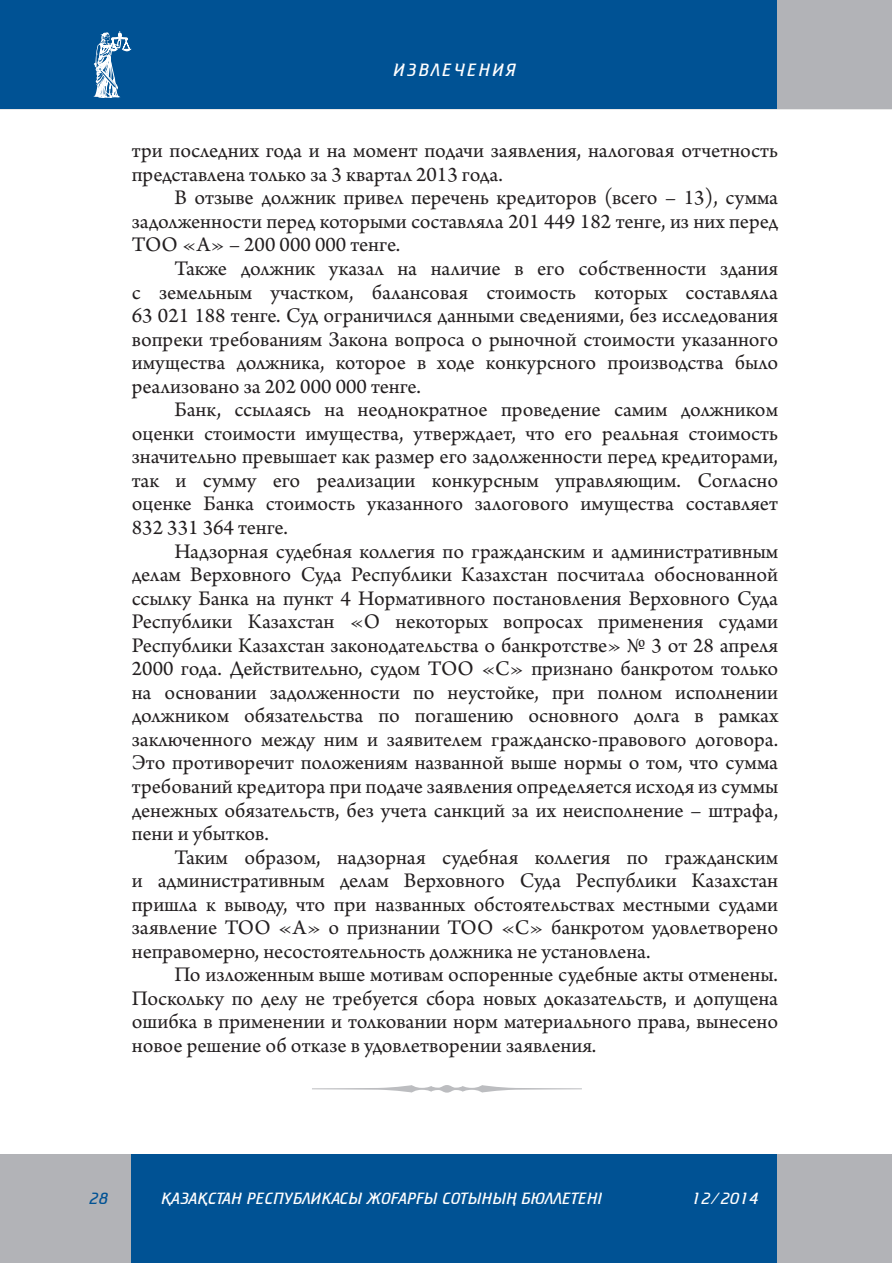
<style>
.page{position:relative;width:893px;height:1263px;background:#fff}
.page>*{position:absolute;margin:0;border:0;box-sizing:border-box;transform-origin:0 0}
.t1{font:21.9px/23.5px "Arno Pro";color:#231f20;text-align:justify}
.t2{font:300 18px "FK Cricket";letter-spacing:.11em;color:#fff}
.t3{font:300 16.5px "FK Cricket";color:#fff}
.t4{font:300 16.5px "FK Cricket";color:#005294}
</style>
<div class="page">
<div style="left:777px;top:1155px;width:114px;height:108px;background:#b2b3b7"></div>
<div style="left:130px;top:1155px;width:647px;height:108px;background:#005294"></div>
<div style="left:0;top:1155px;width:130px;height:108px;background:#b2b3b7"></div>
<div style="left:777px;top:0;width:114px;height:109px;background:#b2b3b7"></div>
<div style="left:0;top:0;width:777px;height:109px;background:#005294"></div>
<svg style="left:93px;top:31px;width:39px;height:67px"></svg>
<svg style="left:312px;top:1085px;width:270px;height:7px"></svg>
<p class="t2" style="left:394px;top:61px;width:124px">ИЗВЛЕЧЕНИЯ</p>
<p class="t1" style="left:132px;top:140px;width:648px">три последних года и на момент подачи заявления, налоговая отчетность представлена только за 3 квартал 2013 года.</p>
<p class="t1" style="left:132px;top:187px;width:648px;text-indent:43px">В отзыве должник привел перечень кредиторов (всего – 13), сумма задолженности перед которыми составляла 201 449 182 тенге, из них перед ТОО «А» – 200 000 000 тенге.</p>
<p class="t1" style="left:132px;top:258px;width:648px;text-indent:43px">Также должник указал на наличие в его собственности здания с земельным участком, балансовая стоимость которых составляла 63 021 188 тенге. Суд ограничился данными сведениями, без исследования вопреки требованиям Закона вопроса о рыночной стоимости указанного имущества должника, которое в ходе конкурсного производства было реализовано за 202 000 000 тенге.</p>
<p class="t1" style="left:132px;top:399px;width:648px;text-indent:43px">Банк, ссылаясь на неоднократное проведение самим должником оценки стоимости имущества, утверждает, что его реальная стоимость значительно превышает как размер его задолженности перед кредиторами, так и сумму его реализации конкурсным управляющим. Согласно оценке Банка стоимость указанного залогового имущества составляет 832 331 364 тенге.</p>
<p class="t1" style="left:132px;top:540px;width:648px;text-indent:43px">Надзорная судебная коллегия по гражданским и административным делам Верховного Суда Республики Казахстан посчитала обоснованной ссылку Банка на пункт 4 Нормативного постановления Верховного Суда Республики Казахстан «О некоторых вопросах применения судами Республики Казахстан законодательства о банкротстве» № 3 от 28 апреля 2000 года. Действительно, судом ТОО «С» признано банкротом только на основании задолженности по неустойке, при полном исполнении должником обязательства по погашению основного долга в рамках заключенного между ним и заявителем гражданско-правового договора.<br>Это противоречит положениям названной выше нормы о том, что сумма требований кредитора при подаче заявления определяется исходя из суммы денежных обязательств, без учета санкций за их неисполнение – штрафа, пени и убытков.</p>
<p class="t1" style="left:132px;top:846px;width:648px;text-indent:43px">Таким образом, надзорная судебная коллегия по гражданским и административным делам Верховного Суда Республики Казахстан пришла к выводу, что при названных обстоятельствах местными судами заявление ТОО «А» о признании ТОО «С» банкротом удовлетворено неправомерно, несостоятельность должника не установлена.</p>
<p class="t1" style="left:132px;top:964px;width:648px;text-indent:43px">По изложенным выше мотивам оспоренные судебные акты отменены.<br>Поскольку по делу не требуется сбора новых доказательств, и допущена ошибка в применении и толковании норм материального права, вынесено новое решение об отказе в удовлетворении заявления.</p>
<p class="t4" style="left:89px;top:1190px;width:21px">28</p>
<p class="t3" style="left:162px;top:1190px;width:443px">¬АЗА¬СТАН РЕСПУБЛИКАСЫ ЖОªАРªЫ СОТЫНЫ£ БЮЛЛЕТЕНI</p>
<p class="t3" style="left:692px;top:1191px;width:69px">12/2014</p>
</div>
